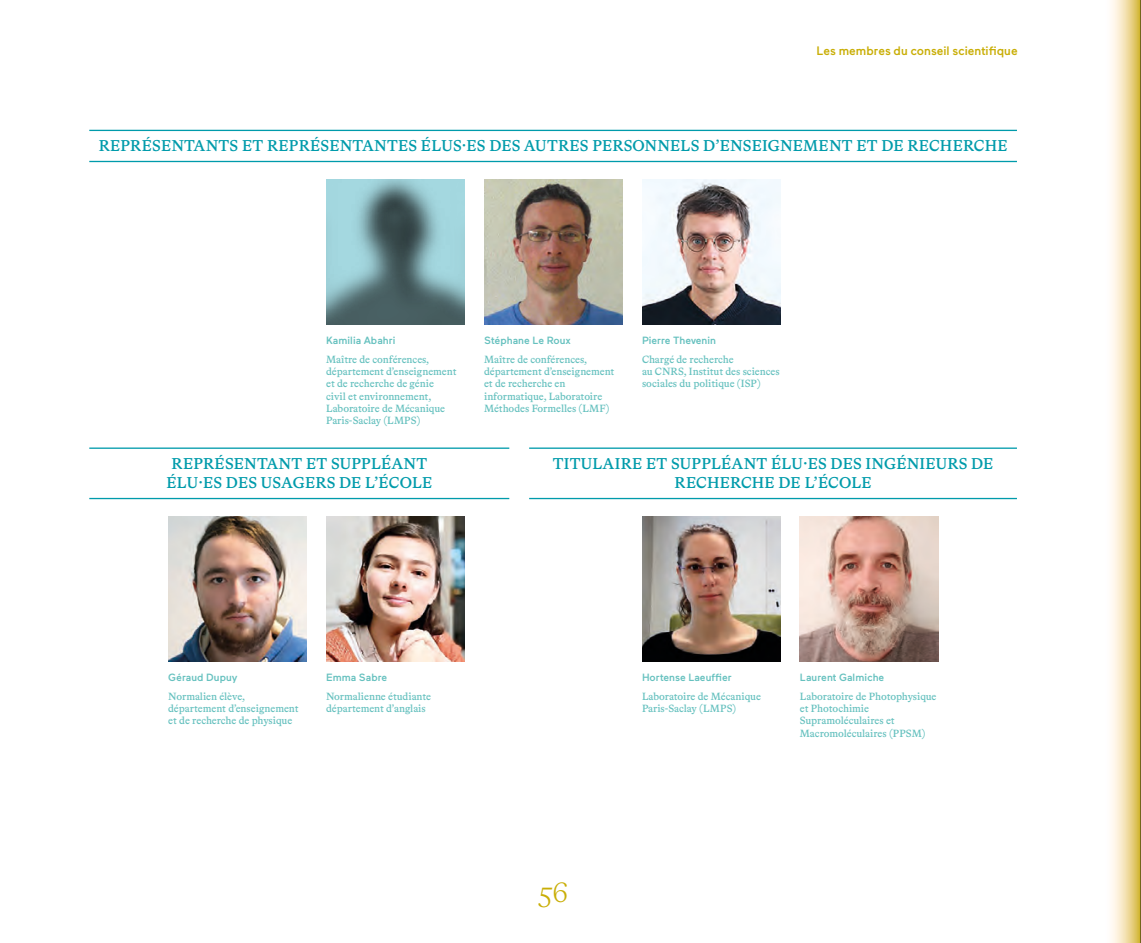
<style>
.page{position:relative;width:1141px;height:943px;background:#fff}
.page>*{position:absolute;margin:0;border:0;box-sizing:border-box;transform-origin:0 0}
.t1{font:300 28px "Bradford LL";color:#c9ae06}
.t2{font:500 15.75px/19.2px "Bradford LL";letter-spacing:.015em;color:#009bab;text-align:center}
.t3{font:500 12.25px "Maax Ens C";color:#c9ae06}
.t4{font:500 10.5px/12.2px "Bradford LL";color:#66c1bf}
.t5{font:500 10.5px "Maax Ens C";color:#66c1bf}
</style>
<div class="page">
<svg style="left:1111px;top:0;width:29px;height:943px;background:#efdda6"></svg>
<img style="left:800px;top:517px;width:138px;height:144px">
<img style="left:168px;top:517px;width:138px;height:144px">
<img style="left:326px;top:517px;width:138px;height:144px">
<img style="left:642px;top:517px;width:138px;height:144px">
<hr style="left:89px;top:130px;width:928px;height:1px;background:#009bab">
<hr style="left:89px;top:161px;width:928px;height:1px;background:#009bab">
<img style="left:326px;top:180px;width:138px;height:144px">
<img style="left:484px;top:180px;width:138px;height:144px">
<img style="left:642px;top:180px;width:138px;height:144px">
<hr style="left:89px;top:447px;width:420px;height:2px;background:#009bab">
<hr style="left:89px;top:498px;width:420px;height:1px;background:#009bab">
<hr style="left:529px;top:447px;width:488px;height:2px;background:#009bab">
<hr style="left:529px;top:498px;width:488px;height:1px;background:#009bab">
<hr style="left:1140px;top:0;width:1px;height:943px;background:#1d1d1b">
<p class="t3" style="left:817px;top:44px;width:202px">Les membres du conseil scientifique</p>
<h2 class="t2" style="left:99px;top:135px;width:910px">REPRÉSENTANTS ET REPRÉSENTANTES ÉLUS·ES DES AUTRES PERSONNELS D’ENSEIGNEMENT ET DE RECHERCHE</h2>
<p class="t5" style="left:326px;top:334px;width:71px">Kamilia Abahri</p>
<p class="t4" style="left:326px;top:352px;width:132px">Maître de conférences, département d’enseignement et de recherche de génie<br>civil et environnement,<br>Laboratoire de Mécanique<br>Paris-Saclay (LMPS)</p>
<p class="t5" style="left:484px;top:334px;width:88px">Stéphane Le Roux</p>
<p class="t4" style="left:484px;top:352px;width:132px">Maître de conférences, département d’enseignement et de recherche en informatique, Laboratoire<br>Méthodes Formelles (LMF)</p>
<p class="t5" style="left:642px;top:334px;width:76px">Pierre Thevenin</p>
<p class="t4" style="left:642px;top:352px;width:139px">Chargé de recherche<br>au CNRS, Institut des sciences sociales du politique (ISP)</p>
<h2 class="t2" style="left:166px;top:453px;width:267px">REPRÉSENTANT ET SUPPLÉANT<br>ÉLU·ES DES USAGERS DE L’ÉCOLE</h2>
<h2 class="t2" style="left:553px;top:453px;width:442px">TITULAIRE ET SUPPLÉANT ÉLU·ES DES INGÉNIEURS DE<br>RECHERCHE DE L’ÉCOLE</h2>
<p class="t5" style="left:168px;top:671px;width:71px">Géraud Dupuy</p>
<p class="t4" style="left:168px;top:689px;width:132px">Normalien élève, département d’enseignement et de recherche de physique</p>
<p class="t5" style="left:326px;top:671px;width:63px">Emma Sabre</p>
<p class="t4" style="left:326px;top:689px;width:106px">Normalienne étudiante département d’anglais</p>
<h1 class="t1" style="left:538px;top:874px;width:31px">56</h1>
<p class="t5" style="left:642px;top:671px;width:91px">Hortense Laeuffier</p>
<p class="t4" style="left:642px;top:689px;width:120px">Laboratoire de Mécanique<br>Paris-Saclay (LMPS)</p>
<p class="t5" style="left:800px;top:671px;width:86px">Laurent Galmiche</p>
<p class="t4" style="left:800px;top:689px;width:138px">Laboratoire de Photophysique et Photochimie<br>Supramoléculaires et<br>Macromoléculaires (PPSM)</p>
</div>
